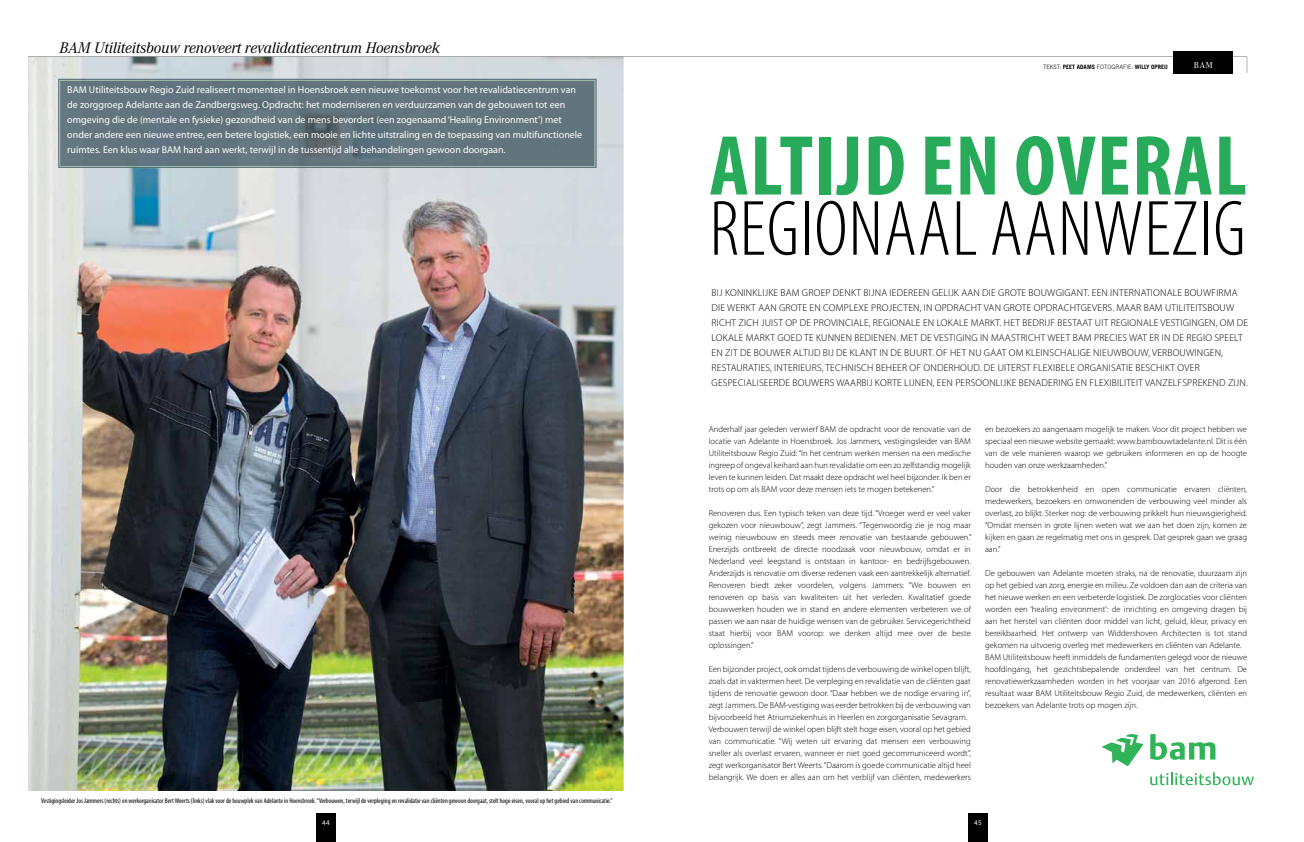
<style>
.page{position:relative;width:1304px;height:842px;background:#fff}
.page>*{position:absolute;margin:0;border:0;box-sizing:border-box;transform-origin:0 0}
.t1{font:700 condensed 85.9px "Myriad Pro";letter-spacing:.015em;color:#27aa59}
.t2{font:300 condensed 79.2px "Myriad Pro";letter-spacing:.01em;color:#000}
.t3{font:italic 16px "Corporate A";letter-spacing:-.01em;color:#000}
.t4{font:300 10px/15px "Myriad Pro";letter-spacing:.02em;color:#000}
.t5{font:10px/15px "Myriad Pro";color:#fff}
.t6{font:9px "Corporate A";color:#fff}
.t7{font:300 8.6px/12px "Myriad Pro";color:#000;text-align:justify}
.t8{font:condensed 7px "Myriad Pro";color:#000}
.t9{font:7px "Myriad Pro";color:#fff}
.t10{font:700 6px "Trade Gothic";color:#000}
.s1{font-weight:300}
</style>
<div class="page">
<div style="left:968px;top:814px;width:20px;height:28px;background:#000"></div>
<div style="left:316px;top:814px;width:20px;height:28px;background:#000"></div>
<img style="left:28px;top:73px;width:596px;height:718px">
<svg style="left:28px;top:57px;width:1219px;height:16px"></svg>
<div style="left:1174px;top:51px;width:59px;height:23px;background:#000"></div>
<img style="left:58px;top:79px;width:539px;height:89px">
<img style="left:60px;top:80px;width:535px;height:86px">
<svg style="left:1150px;top:734px;width:65px;height:26px"></svg>
<svg style="left:1102px;top:734px;width:41px;height:32px"></svg>
<svg style="left:1150px;top:772px;width:104px;height:13px"></svg>
<h3 class="t3" style="left:60px;top:38px;width:382px">BAM Utiliteitsbouw renoveert revalidatiecentrum Hoensbroek</h3>
<p class="t5" style="left:67px;top:82px;width:516px">BAM Utiliteitsbouw Regio Zuid realiseert momenteel in Hoensbroek een nieuwe toekomst voor het revalidatiecentrum van de zorggroep Adelante aan de Zandbergsweg. Opdracht: het moderniseren en verduurzamen van de gebouwen tot een omgeving die de (mentale en fysieke) gezondheid van de mens bevordert (een zogenaamd ‘Healing Environment’) met onder andere een nieuwe entree, een betere logistiek, een mooie en lichte uitstraling en de toepassing van multifunctionele ruimtes. Een klus waar BAM hard aan werkt, terwijl in de tussentijd alle behandelingen gewoon doorgaan.</p>
<p class="t8" style="left:41px;top:796px;width:573px">Vestigingsleider Jos Jammers (rechts) en werkorganisator Bert Weerts (links) vlak voor de bouwplek van Adelante in Hoensbroek. “Verbouwen, terwijl de verpleging en revalidatie van cliënten gewoon doorgaat, stelt hoge eisen, vooral op het gebied van communicatie.”</p>
<p class="t10" style="left:1043px;top:63px;width:126px"><span class="s1">TEKST:</span> PEET ADAMS <span class="s1">FOTOGRAFIE:</span> WILLY OPREIJ</p>
<p class="t6" style="left:1194px;top:60px;width:20px">BAM</p>
<h1 class="t1" style="left:710px;top:119px;width:539px">ALTIJD EN OVERAL</h1>
<h2 class="t2" style="left:709px;top:186px;width:538px">REGIONAAL AANWEZIG</h2>
<p class="t4" style="left:712px;top:285px;width:538px">BIJ KONINKLIJKE BAM GROEP DENKT BIJNA IEDEREEN GELIJK AAN DIE GROTE BOUWGIGANT. EEN INTERNATIONALE BOUWFIRMA DIE WERKT AAN GROTE EN COMPLEXE PROJECTEN, IN OPDRACHT VAN GROTE OPDRACHTGEVERS. MAAR BAM UTILITEITSBOUW RICHT ZICH JUIST OP DE PROVINCIALE, REGIONALE EN LOKALE MARKT. HET BEDRIJF BESTAAT UIT REGIONALE VESTIGINGEN, OM DE LOKALE MARKT GOED TE KUNNEN BEDIENEN. MET DE VESTIGING IN MAASTRICHT WEET BAM PRECIES WAT ER IN DE REGIO SPEELT EN ZIT DE BOUWER ALTIJD BIJ DE KLANT IN DE BUURT. OF HET NU GAAT OM KLEINSCHALIGE NIEUWBOUW, VERBOUWINGEN, RESTAURATIES, INTERIEURS, TECHNISCH BEHEER OF ONDERHOUD. DE UITERST FLEXIBELE ORGANISATIE BESCHIKT OVER GESPECIALISEERDE BOUWERS WAARBIJ KORTE LIJNEN, EEN PERSOONLIJKE BENADERING EN FLEXIBILITEIT VANZELFSPREKEND ZIJN.</p>
<p class="t7" style="left:709px;top:423px;width:264px">Anderhalf jaar geleden verwierf BAM de opdracht voor de renovatie van de locatie van Adelante in Hoensbroek. Jos Jammers, vestigingsleider van BAM Utiliteitsbouw Regio Zuid: “In het centrum werken mensen na een medische ingreep of ongeval keihard aan hun revalidatie om een zo zelfstandig mogelijk leven te kunnen leiden. Dat maakt deze opdracht wel heel bijzonder. Ik ben er trots op om als BAM voor deze mensen iets te mogen betekenen.”</p>
<p class="t7" style="left:709px;top:507px;width:265px">Renoveren dus. Een typisch teken van deze tijd. “Vroeger werd er veel vaker gekozen voor nieuwbouw”, zegt Jammers. “Tegenwoordig zie je nog maar weinig nieuwbouw en steeds meer renovatie van bestaande gebouwen.” Enerzijds ontbreekt de directe noodzaak voor nieuwbouw, omdat er in Nederland veel leegstand is ontstaan in kantoor- en bedrijfsgebouwen.<br>Anderzijds is renovatie om diverse redenen vaak een aantrekkelijk alternatief.<br>Renoveren biedt zeker voordelen, volgens Jammers: “We bouwen en renoveren op basis van kwaliteiten uit het verleden. Kwalitatief goede bouwwerken houden we in stand en andere elementen verbeteren we of passen we aan naar de huidige wensen van de gebruiker. Servicegerichtheid staat hierbij voor BAM voorop: we denken altijd mee over de beste oplossingen.”</p>
<p class="t7" style="left:709px;top:663px;width:264px;text-align:left">Een bijzonder project, ook omdat tijdens de verbouwing de winkel open blijft, zoals dat in vaktermen heet. De verpleging en revalidatie van de cliënten gaat tijdens de renovatie gewoon door. “Daar hebben we de nodige ervaring in”, zegt Jammers. De BAM-vestiging was eerder betrokken bij de verbouwing van bijvoorbeeld het Atriumziekenhuis in Heerlen en zorgorganisatie Sevagram.<br>Verbouwen terwijl de winkel open blijft stelt hoge eisen, vooral op het gebied van communicatie. “Wij weten uit ervaring dat mensen een verbouwing sneller als overlast ervaren, wanneer er niet goed gecommuniceerd wordt”, zegt werkorganisator Bert Weerts. “Daarom is goede communicatie altijd heel belangrijk. We doen er alles aan om het verblijf van cliënten, medewerkers</p>
<p class="t7" style="left:985px;top:423px;width:264px">en bezoekers zo aangenaam mogelijk te maken. Voor dit project hebben we speciaal een nieuwe website gemaakt: www.bambouwtadelante.nl. Dit is één van de vele manieren waarop we gebruikers informeren en op de hoogte houden van onze werkzaamheden.”</p>
<p class="t7" style="left:985px;top:483px;width:264px">Door die betrokkenheid en open communicatie ervaren cliënten, medewerkers, bezoekers en omwonenden de verbouwing veel minder als overlast, zo blijkt. Sterker nog: de verbouwing prikkelt hun nieuwsgierigheid. “Omdat mensen in grote lijnen weten wat we aan het doen zijn, komen ze kijken en gaan ze regelmatig met ons in gesprek. Dat gesprek gaan we graag aan.”</p>
<p class="t7" style="left:985px;top:567px;width:264px;text-align:left">De gebouwen van Adelante moeten straks, na de renovatie, duurzaam zijn op het gebied van zorg, energie en milieu. Ze voldoen dan aan de criteria van het nieuwe werken en een verbeterde logistiek. De zorglocaties voor cliënten worden een ‘healing environment’: de inrichting en omgeving dragen bij aan het herstel van cliënten door middel van licht, geluid, kleur, privacy en bereikbaarheid. Het ontwerp van Widdershoven Architecten is tot stand gekomen na uitvoerig overleg met medewerkers en cliënten van Adelante.<br>BAM Utiliteitsbouw heeft inmiddels de fundamenten gelegd voor de nieuwe hoofdingang, het gezichtsbepalende onderdeel van het centrum. De renovatiewerkzaamheden worden in het voorjaar van 2016 afgerond. Een resultaat waar BAM Utiliteitsbouw Regio Zuid, de medewerkers, cliënten en bezoekers van Adelante trots op mogen zijn.</p>
<p class="t9" style="left:322px;top:818px;width:9px">44</p>
<p class="t9" style="left:974px;top:818px;width:9px">45</p>
</div>
